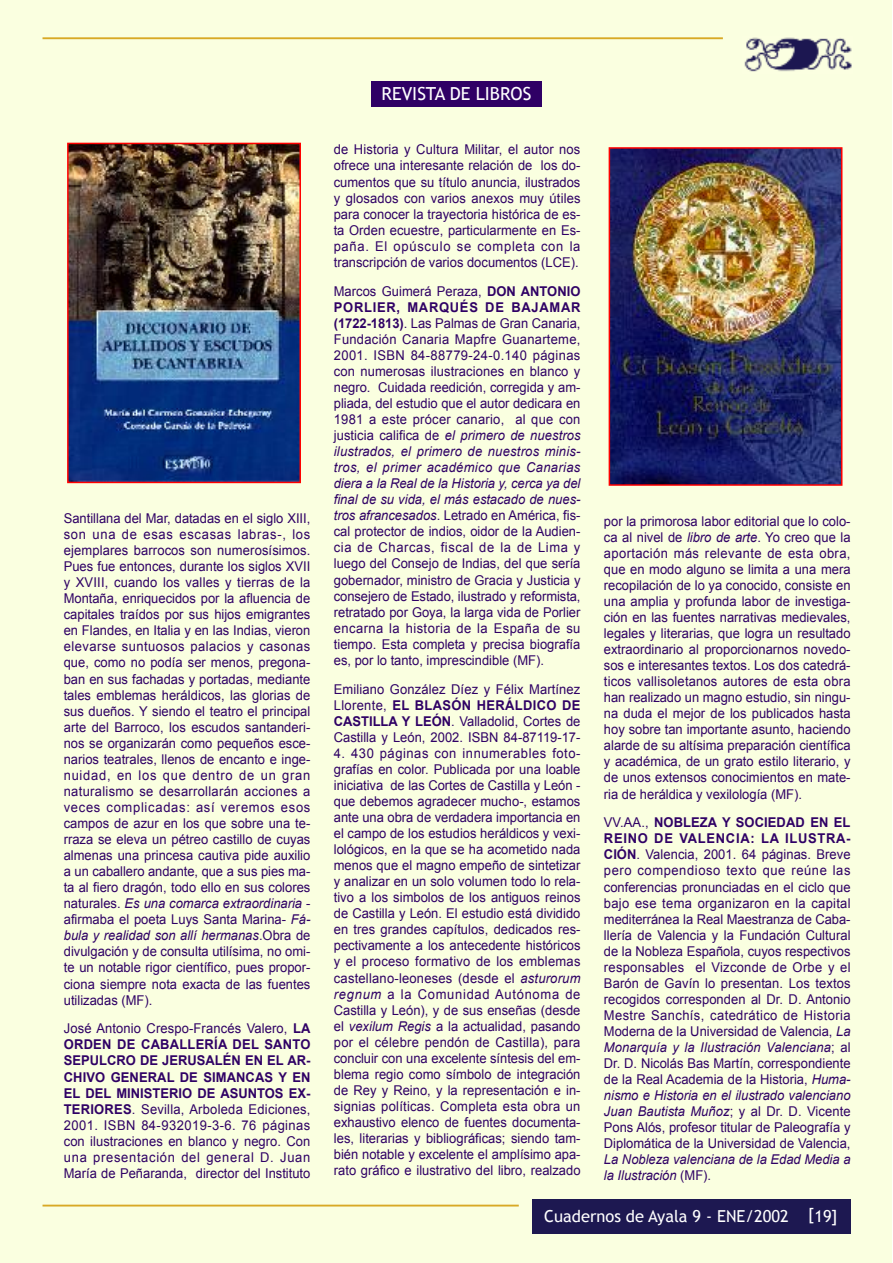
<style>
.page{position:relative;width:893px;height:1263px;background:#fff}
.page>*{position:absolute;margin:0;border:0;box-sizing:border-box;transform-origin:0 0}
.t1{font:18px "Trebuchet MS";color:#fff}
.t2{font:16.5px "Trebuchet MS";color:#fff}
.t3{font:13.5px/16px "Arial";color:#2f0065;text-align:justify;scale:.96 1}
.t4{font:italic 13.5px/16px "Arial";color:#2f0065;scale:.96 1}
.s1{font-style:italic}
.s2{font-weight:700}
.s3{font-style:normal}
</style>
<div class="page">
<div style="left:0;top:0;width:891px;height:1262px;background:#faffe0"></div>
<div style="left:531px;top:1199px;width:319px;height:34px;background:#1d1851"></div>
<hr style="left:43px;top:1204px;width:476px;height:2px;background:#d8a925">
<hr style="left:43px;top:37px;width:680px;height:2px;background:#d8a925">
<img style="left:744px;top:37px;width:108px;height:35px">
<img style="left:612px;top:150px;width:227px;height:333px">
<div style="left:609px;top:147px;width:233px;height:339px;border:2px solid #f00"></div>
<img style="left:70px;top:146px;width:228px;height:334px">
<div style="left:67px;top:143px;width:234px;height:340px;border:2px solid #f00"></div>
<div style="left:371px;top:81px;width:171px;height:25px;background:#2f0065"></div>
<p class="t3" style="left:64px;top:510px;width:258px">Santillana del Mar, datadas en el siglo XIII, son una de esas escasas labras-, los ejemplares barrocos son numerosísimos.<br>Pues fue entonces, durante los siglos XVII y XVIII, cuando los valles y tierras de la Montaña, enriquecidos por la afluencia de capitales traídos por sus hijos emigrantes en Flandes, en Italia y en las Indias, vieron elevarse suntuosos palacios y casonas que, como no podía ser menos, pregona&shy;ban en sus fachadas y portadas, mediante tales emblemas heráldicos, las glorias de sus dueños. Y siendo el teatro el principal arte del Barroco, los escudos santanderi&shy;nos se organizarán como pequeños esce&shy;narios teatrales, llenos de encanto e inge&shy;nuidad, en los que dentro de un gran naturalismo se desarrollarán acciones a veces complicadas: así veremos esos campos de azur en los que sobre una te&shy;rraza se eleva un pétreo castillo de cuyas almenas una princesa cautiva pide auxilio a un caballero andante, que a sus pies ma&shy;ta al fiero dragón, todo ello en sus colores naturales. <span class="s1">Es una comarca extraordinaria</span> - afirmaba el poeta Luys Santa Marina- <span class="s1">Fá&shy;bula y realidad son allí hermanas</span>.Obra de divulgación y de consulta utilísima, no omi&shy;te un notable rigor científico, pues propor&shy;ciona siempre nota exacta de las fuentes utilizadas (MF).</p>
<p class="t3" style="left:64px;top:1021px;width:258px">José Antonio Crespo-Francés Valero, <span class="s2">LA ORDEN DE CABALLERÍA DEL SANTO SEPULCRO DE JERUSALÉN EN EL AR-CHIVO GENERAL DE SIMANCAS Y EN EL DEL MINISTERIO DE ASUNTOS EX-TERIORES</span>. Sevilla, Arboleda Ediciones, 2001. ISBN 84-932019-3-6. 76 páginas con ilustraciones en blanco y negro. Con una presentación del general D. Juan María de Peñaranda, director del Instituto</p>
<h1 class="t1" style="left:382px;top:83px;width:151px">REVISTA DE LIbROS</h1>
<p class="t3" style="left:334px;top:142px;width:258px">de Historia y Cultura Militar, el autor nos ofrece una interesante relación de los do&shy;cumentos que su título anuncia, ilustrados y glosados con varios anexos muy útiles para conocer la trayectoria histórica de es&shy;ta Orden ecuestre, particularmente en Es&shy;paña. El opúsculo se completa con la transcripción de varios documentos (LCE).</p>
<p class="t3" style="left:334px;top:283px;width:258px">Marcos Guimerá Peraza, <span class="s2">DON ANTONIO PORLIER, MARQUÉS DE BAJAMAR (1722-1813)</span>. Las Palmas de Gran Canaria, Fundación Canaria Mapfre Guanarteme, 2001. ISBN 84-88779-24-0.140 páginas con numerosas ilustraciones en blanco y negro. Cuidada reedición, corregida y am&shy;pliada, del estudio que el autor dedicara en 1981 a este prócer canario, al que con justicia califica de <span class="s1">el primero de nuestros ilustrados, el primero de nuestros minis&shy;tros, el primer académico que Canarias diera a la Real de la Historia y, cerca ya del final de su vida, el más estacado de nues&shy;tros afrancesados</span>. Letrado en América, fis&shy;cal protector de indios, oidor de la Audien&shy;cia de Charcas, fiscal de la de Lima y luego del Consejo de Indias, del que sería gobernador, ministro de Gracia y Justicia y consejero de Estado, ilustrado y reformista, retratado por Goya, la larga vida de Porlier encarna la historia de la España de su tiempo. Esta completa y precisa biografía es, por lo tanto, imprescindible (MF).</p>
<p class="t3" style="left:334px;top:681px;width:258px">Emiliano González Díez y Félix Martínez Llorente, <span class="s2">EL BLASÓN HERÁLDICO DE CASTILLA Y LEÓN</span>. Valladolid, Cortes de Castilla y León, 2002. ISBN 84-87119-17-</p>
<p class="t3" style="left:334px;top:745px;width:258px">4. 430 páginas con innumerables foto&shy;grafías en color. Publicada por una loable iniciativa de las Cortes de Castilla y León - que debemos agradecer mucho-, estamos ante una obra de verdadera importancia en el campo de los estudios heráldicos y vexi&shy;lológicos, en la que se ha acometido nada menos que el magno empeño de sintetizar y analizar en un solo volumen todo lo rela&shy;tivo a los simbolos de los antiguos reinos de Castilla y León. El estudio está dividido en tres grandes capítulos, dedicados res&shy;pectivamente a los antecedente históricos y el proceso formativo de los emblemas castellano-leoneses (desde el <span class="s1">asturorum regnum</span> a la Comunidad Autónoma de Castilla y León), y de sus enseñas (desde el <span class="s1">vexilum Regis</span> a la actualidad, pasando por el célebre pendón de Castilla), para concluir con una excelente síntesis del em&shy;blema regio como símbolo de integración de Rey y Reino, y la representación e in&shy;signias políticas. Completa esta obra un exhaustivo elenco de fuentes documenta&shy;les, literarias y bibliográficas; siendo tam&shy;bién notable y excelente el amplísimo apa&shy;rato gráfico e ilustrativo del libro, realzado</p>
<p class="t3" style="left:604px;top:513px;width:258px">por la primorosa labor editorial que lo colo&shy;ca al nivel de <span class="s1">libro de arte</span>. Yo creo que la aportación más relevante de esta obra, que en modo alguno se limita a una mera recopilación de lo ya conocido, consiste en una amplia y profunda labor de investiga&shy;ción en las fuentes narrativas medievales, legales y literarias, que logra un resultado extraordinario al proporcionarnos novedo&shy;sos e interesantes textos. Los dos catedrá&shy;ticos vallisoletanos autores de esta obra han realizado un magno estudio, sin ningu&shy;na duda el mejor de los publicados hasta hoy sobre tan importante asunto, haciendo alarde de su altísima preparación científica y académica, de un grato estilo literario, y de unos extensos conocimientos en mate&shy;ria de heráldica y vexilología (MF).</p>
<p class="t3" style="left:604px;top:815px;width:258px">VV.AA., <span class="s2">NOBLEZA Y SOCIEDAD EN EL REINO DE VALENCIA: LA ILUSTRA-CIÓN</span>. Valencia, 2001. 64 páginas. Breve pero compendioso texto que reúne las conferencias pronunciadas en el ciclo que bajo ese tema organizaron en la capital mediterránea la Real Maestranza de Caba&shy;llería de Valencia y la Fundación Cultural de la Nobleza Española, cuyos respectivos responsables el Vizconde de Orbe y el Barón de Gavín lo presentan. Los textos recogidos corresponden al Dr. D. Antonio Mestre Sanchís, catedrático de Historia Moderna de la Universidad de Valencia, <span class="s1">La Monarquía y la Ilustración Valenciana</span>; al Dr. D. Nicolás Bas Martín, correspondiente de la Real Academia de la Historia, <span class="s1">Huma&shy;nismo e Historia en el ilustrado valenciano Juan Bautista Muñoz</span>; y al Dr. D. Vicente Pons Alós, profesor titular de Paleografía y Diplomática de la Universidad de Valencia,</p>
<p class="t4" style="left:604px;top:1152px;width:258px">La Nobleza valenciana de la Edad Media a la Ilustración <span class="s3">(MF).</span></p>
<p class="t2" style="left:544px;top:1206px;width:295px">Cuadernos de Ayala 9 - ENE/2002 [19]</p>
</div>
